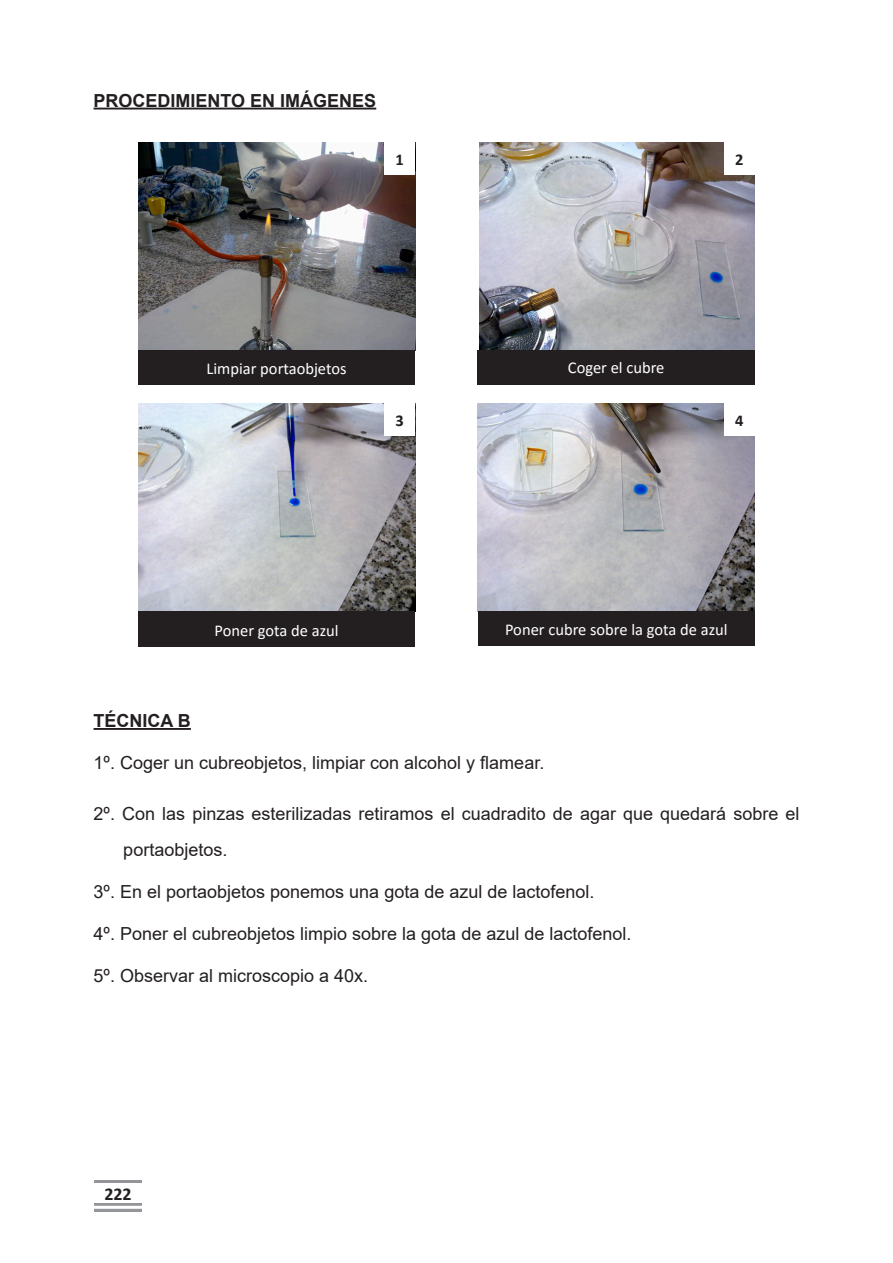
<style>
.page{position:relative;width:893px;height:1263px;background:#fff}
.page>*{position:absolute;margin:0;border:0;box-sizing:border-box;transform-origin:0 0}
.t1{font:18px/36px "Arial";color:#231f20}
.t2{font:700 18px "Arial";color:#231f20}
.t3{font:700 18px "Calibri";color:#231f20}
.t4{font:16.5px "Calibri";color:#fff}
.t5{font:700 16.5px "Calibri";color:#231f20}
</style>
<div class="page">
<svg style="left:94px;top:1180px;width:47px;height:32px"></svg>
<div style="left:86px;top:1183px;width:64px;height:19px;background:#fff"></div>
<hr style="left:91px;top:1206px;width:54px;height:3px;background:#fff">
<hr style="left:94px;top:108px;width:282px;height:2px;background:#231f20">
<hr style="left:94px;top:728px;width:97px;height:2px;background:#231f20">
<img style="left:138px;top:143px;width:277px;height:208px">
<img style="left:479px;top:143px;width:276px;height:207px">
<img style="left:478px;top:404px;width:277px;height:207px">
<img style="left:138px;top:404px;width:277px;height:207px">
<div style="left:138px;top:351px;width:277px;height:34px;background:#231f20"></div>
<div style="left:478px;top:350px;width:277px;height:34px;background:#231f20"></div>
<div style="left:478px;top:611px;width:277px;height:35px;background:#231f20"></div>
<div style="left:138px;top:611px;width:277px;height:36px;background:#231f20"></div>
<div style="left:384px;top:143px;width:31px;height:32px;background:#fff"></div>
<div style="left:384px;top:404px;width:31px;height:32px;background:#fff"></div>
<div style="left:724px;top:404px;width:31px;height:32px;background:#fff"></div>
<div style="left:724px;top:143px;width:31px;height:32px;background:#fff"></div>
<p class="t2" style="left:94px;top:88px;width:284px">PROCEDIMIENTO EN IMÁGENES</p>
<p class="t5" style="left:395px;top:148px;width:10px">1</p>
<p class="t5" style="left:735px;top:148px;width:10px">2</p>
<p class="t4" style="left:207px;top:357px;width:142px">Limpiar portaobjetos</p>
<p class="t4" style="left:568px;top:356px;width:98px">Coger el cubre</p>
<p class="t5" style="left:395px;top:409px;width:10px">3</p>
<p class="t5" style="left:735px;top:409px;width:10px">4</p>
<p class="t4" style="left:215px;top:619px;width:125px">Poner gota de azul</p>
<p class="t4" style="left:505px;top:618px;width:224px">Poner cubre sobre la gota de azul</p>
<p class="t2" style="left:94px;top:708px;width:99px">TÉCNICA B</p>
<p class="t1" style="left:94px;top:744px;width:452px">1º. Coger un cubreobjetos, limpiar con alcohol y flamear.</p>
<p class="t1" style="left:123px;top:795px;width:678px;text-indent:-30px">2º. Con las pinzas esterilizadas retiramos el cuadradito de agar que quedará sobre el portaobjetos.</p>
<p class="t1" style="left:94px;top:873px;width:502px">3º. En el portaobjetos ponemos una gota de azul de lactofenol.</p>
<p class="t1" style="left:94px;top:915px;width:539px">4º. Poner el cubreobjetos limpio sobre la gota de azul de lactofenol.</p>
<p class="t1" style="left:94px;top:957px;width:276px">5º. Observar al microscopio a 40x.</p>
<p class="t3" style="left:104px;top:1181px;width:29px">222</p>
</div>
